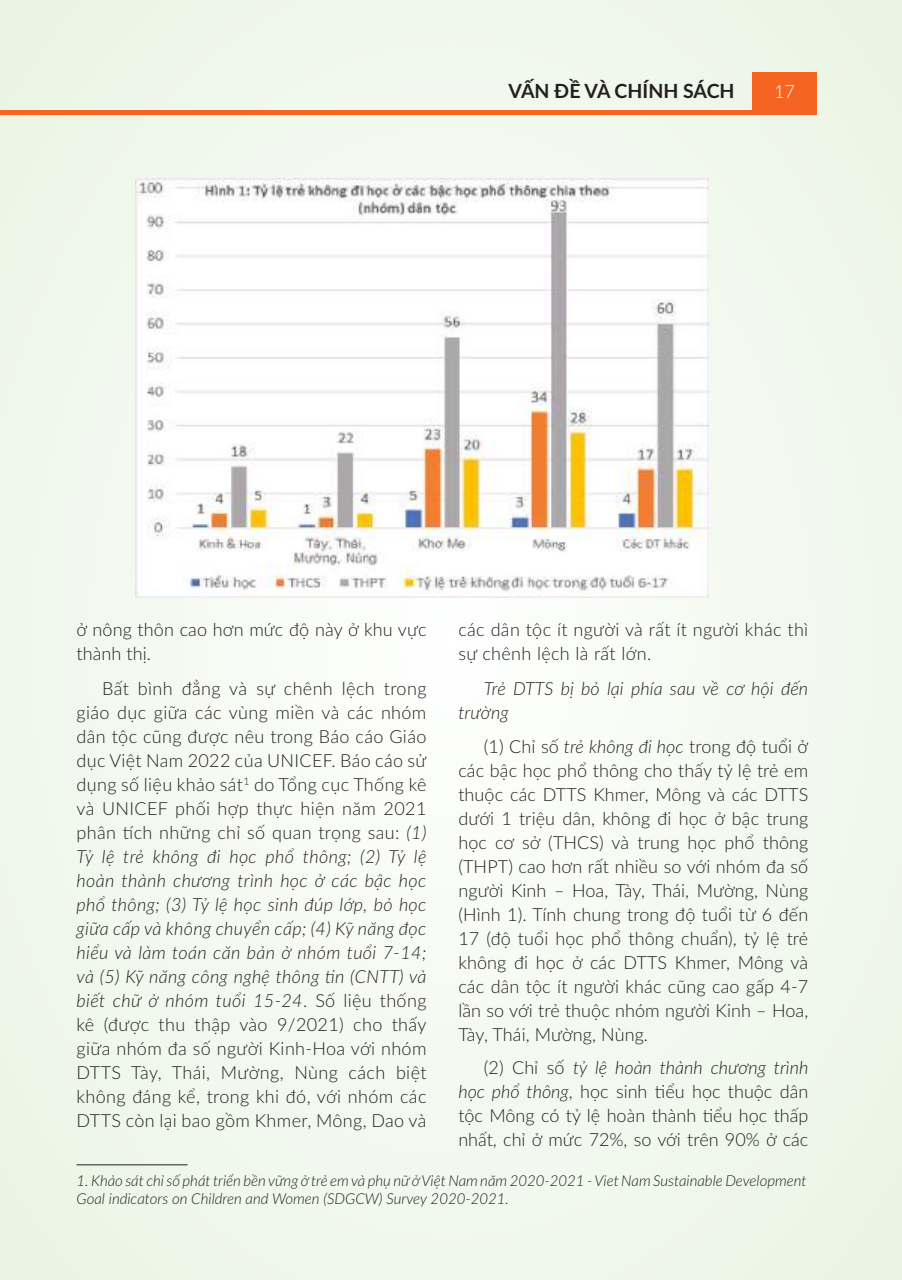
<style>
.page{position:relative;width:902px;height:1280px;background:#fff}
.page>*{position:absolute;margin:0;border:0;box-sizing:border-box;transform-origin:0 0}
.t1{font:700 19.5px "Lato";color:#241f1f}
.t2{font:300 18px/24px "Lato";letter-spacing:.005em;color:#241f1f;text-align:justify}
.t3{font:italic 300 18px/24px "Lato";letter-spacing:.005em;color:#241f1f}
.t4{font:300 18px "Lato";color:#fff}
.t5{font:italic 300 15px/18px "Lato";color:#241f1f}
.s1{font-style:italic}
</style>
<div class="page">
<div style="left:0;top:0;width:901px;height:1280px;background:#f1f8ed"></div>
<div style="left:752px;top:72px;width:64px;height:43px;background:#f56521"></div>
<hr style="left:0;top:111px;width:752px;height:4px;background:#f56521">
<hr style="left:77px;top:1164px;width:111px;height:1px;background:#241f1f">
<img style="left:135px;top:179px;width:573px;height:418px">
<p class="t1" style="left:508px;top:76px;width:227px">VẤN ĐỀ VÀ CHÍNH SÁCH</p>
<p class="t4" style="left:774px;top:79px;width:22px">17</p>
<p class="t2" style="left:458px;top:617px;width:351px">các dân tộc ít người và rất ít người khác thì sự chênh lệch là rất lớn.</p>
<p class="t3" style="left:458px;top:675px;width:351px;text-indent:26px">Trẻ DTTS bị bỏ lại phía sau về cơ hội đến trường</p>
<p class="t2" style="left:458px;top:734px;width:351px;text-indent:26px">(1) Chỉ số <span class="s1">trẻ không đi học</span> trong độ tuổi ở các bậc học phổ thông cho thấy tỷ lệ trẻ em thuộc các DTTS Khmer, Mông và các DTTS dưới 1 triệu dân, không đi học ở bậc trung học cơ sở (THCS) và trung học phổ thông (THPT) cao hơn rất nhiều so với nhóm đa số người Kinh – Hoa, Tày, Thái, Mường, Nùng (Hình 1). Tính chung trong độ tuổi từ 6 đến 17 (độ tuổi học phổ thông chuẩn), tỷ lệ trẻ không đi học ở các DTTS Khmer, Mông và các dân tộc ít người khác cũng cao gấp 4-7 lần so với trẻ thuộc nhóm người Kinh – Hoa, Tày, Thái, Mường, Nùng.</p>
<p class="t2" style="left:458px;top:1055px;width:351px;text-indent:26px">(2) Chỉ số <span class="s1">tỷ lệ hoàn thành chương trình học phổ thông</span>, học sinh tiểu học thuộc dân tộc Mông có tỷ lệ hoàn thành tiểu học thấp nhất, chỉ ở mức 72%, so với trên 90% ở các</p>
<p class="t5" style="left:77px;top:1171px;width:731px">1. Khảo sát chỉ số phát triển bền vững ở trẻ em và phụ nữ ở Việt Nam năm 2020-2021 - Viet Nam Sustainable Development<br>Goal indicators on Children and Women (SDGCW) Survey 2020-2021.</p>
<p class="t2" style="left:77px;top:617px;width:351px">ở nông thôn cao hơn mức độ này ở khu vực thành thị.</p>
<p class="t2" style="left:77px;top:675px;width:351px;text-indent:26px">Bất bình đẳng và sự chênh lệch trong giáo dục giữa các vùng miền và các nhóm dân tộc cũng được nêu trong Báo cáo Giáo dục Việt Nam 2022 của UNICEF. Báo cáo sử dụng số liệu khảo sát<sup>1</sup> do Tổng cục Thống kê và UNICEF phối hợp thực hiện năm 2021 phân tích những chỉ số quan trọng sau: <span class="s1">(1)<br>Tỷ lệ trẻ không đi học phổ thông; (2) Tỷ lệ hoàn thành chương trình học ở các bậc học phổ thông; (3) Tỷ lệ học sinh đúp lớp, bỏ học giữa cấp và không chuyển cấp; (4) Kỹ năng đọc hiểu và làm toán căn bản ở nhóm tuổi 7-14; và (5) Kỹ năng công nghệ thông tin (CNTT) và biết chữ ở nhóm tuổi 15-24</span>. Số liệu thống kê (được thu thập vào 9/2021) cho thấy giữa nhóm đa số người Kinh-Hoa với nhóm DTTS Tày, Thái, Mường, Nùng cách biệt không đáng kể, trong khi đó, với nhóm các DTTS còn lại bao gồm Khmer, Mông, Dao và</p>
</div>
